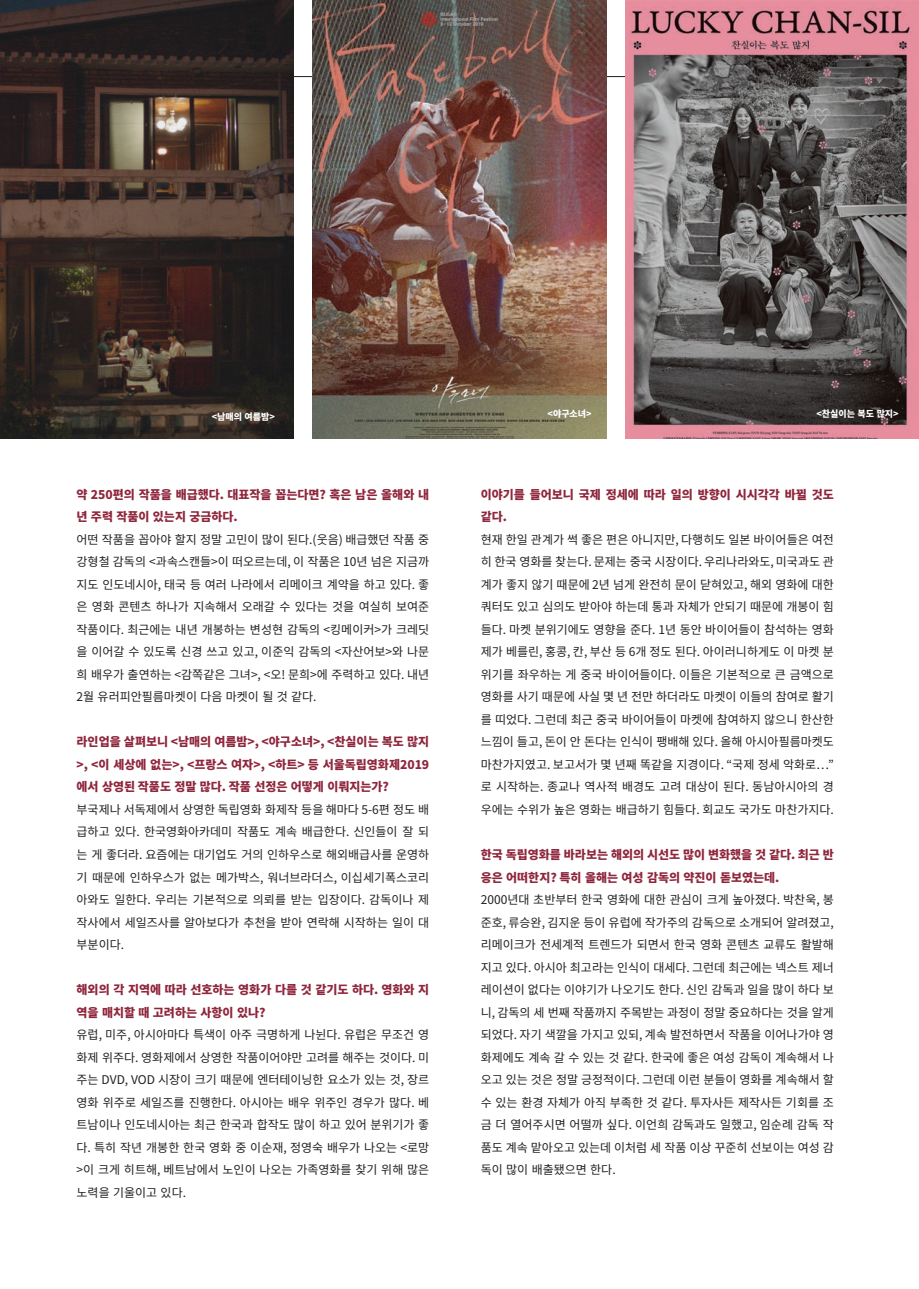
<style>
.page{position:relative;width:919px;height:1289px;background:#fff}
.page>*{position:absolute;margin:0;border:0;box-sizing:border-box;transform-origin:0 0}
.t1{font:12px/22.5px "Noto Sans CJ Kkr";color:#231f20;text-align:justify}
.t2{font:900 12px/22.5px "Noto Sans CJ Kkr";color:#8f263c}
.t3{font:900 9px "Noto Sans CJ Kkr";color:#fff}
</style>
<div class="page">
<hr style="left:77px;top:76px;width:756px;height:1px;background:#231f20">
<img style="left:0;top:0;width:293px;height:438px">
<img style="left:313px;top:0;width:293px;height:438px">
<img style="left:625px;top:0;width:293px;height:438px">
<p class="t3" style="left:212px;top:411px;width:65px">&lt;남매의 여름밤&gt;</p>
<p class="t3" style="left:547px;top:408px;width:46px">&lt;야구소녀&gt;</p>
<p class="t3" style="left:816px;top:408px;width:84px">&lt;찬실이는 복도 많지&gt;</p>
<p class="t2" style="left:77px;top:483px;width:354px">약 250편의 작품을 배급했다. 대표작을 꼽는다면? 혹은 남은 올해와 내 년 주력 작품이 있는지 궁금하다.</p>
<p class="t1" style="left:77px;top:528px;width:354px">어떤 작품을 꼽아야 할지 정말 고민이 많이 된다.(웃음) 배급했던 작품 중 강형철 감독의 &lt;과속스캔들&gt;이 떠오르는데, 이 작품은 10년 넘은 지금까 지도 인도네시아, 태국 등 여러 나라에서 리메이크 계약을 하고 있다. 좋 은 영화 콘텐츠 하나가 지속해서 오래갈 수 있다는 것을 여실히 보여준 작품이다. 최근에는 내년 개봉하는 변성현 감독의 &lt;킹메이커&gt;가 크레딧 을 이어갈 수 있도록 신경 쓰고 있고, 이준익 감독의 &lt;자산어보&gt;와 나문 희 배우가 출연하는 &lt;감쪽같은 그녀&gt;, &lt;오! 문희&gt;에 주력하고 있다. 내년 2월 유러피안필름마켓이 다음 마켓이 될 것 같다.</p>
<p class="t2" style="left:77px;top:731px;width:354px;text-align:justify">라인업을 살펴보니 &lt;남매의 여름밤&gt;, &lt;야구소녀&gt;, &lt;찬실이는 복도 많지 &gt;, &lt;이 세상에 없는&gt;, &lt;프랑스 여자&gt;, &lt;하트&gt; 등 서울독립영화제2019 에서 상영된 작품도 정말 많다. 작품 선정은 어떻게 이뤄지는가?</p>
<p class="t1" style="left:77px;top:798px;width:354px">부국제나 서독제에서 상영한 독립영화 화제작 등을 해마다 5-6편 정도 배 급하고 있다. 한국영화아카데미 작품도 계속 배급한다. 신인들이 잘 되 는 게 좋더라. 요즘에는 대기업도 거의 인하우스로 해외배급사를 운영하 기 때문에 인하우스가 없는 메가박스, 워너브라더스, 이십세기폭스코리 아와도 일한다. 우리는 기본적으로 의뢰를 받는 입장이다. 감독이나 제 작사에서 세일즈사를 알아보다가 추천을 받아 연락해 시작하는 일이 대 부분이다.</p>
<p class="t2" style="left:77px;top:978px;width:354px">해외의 각 지역에 따라 선호하는 영화가 다를 것 같기도 하다. 영화와 지 역을 매치할 때 고려하는 사항이 있나?</p>
<p class="t1" style="left:77px;top:1023px;width:354px">유럽, 미주, 아시아마다 특색이 아주 극명하게 나뉜다. 유럽은 무조건 영 화제 위주다. 영화제에서 상영한 작품이어야만 고려를 해주는 것이다. 미 주는 DVD, VOD 시장이 크기 때문에 엔터테이닝한 요소가 있는 것, 장르 영화 위주로 세일즈를 진행한다. 아시아는 배우 위주인 경우가 많다. 베 트남이나 인도네시아는 최근 한국과 합작도 많이 하고 있어 분위기가 좋 다. 특히 작년 개봉한 한국 영화 중 이순재, 정영숙 배우가 나오는 &lt;로망 &gt;이 크게 히트해, 베트남에서 노인이 나오는 가족영화를 찾기 위해 많은 노력을 기울이고 있다.</p>
<p class="t2" style="left:480px;top:483px;width:354px">이야기를 들어보니 국제 정세에 따라 일의 방향이 시시각각 바뀔 것도 같다.</p>
<p class="t1" style="left:480px;top:528px;width:354px">현재 한일 관계가 썩 좋은 편은 아니지만, 다행히도 일본 바이어들은 여전 히 한국 영화를 찾는다. 문제는 중국 시장이다. 우리나라와도, 미국과도 관 계가 좋지 않기 때문에 2년 넘게 완전히 문이 닫혀있고, 해외 영화에 대한 쿼터도 있고 심의도 받아야 하는데 통과 자체가 안되기 때문에 개봉이 힘 들다. 마켓 분위기에도 영향을 준다. 1년 동안 바이어들이 참석하는 영화 제가 베를린, 홍콩, 칸, 부산 등 6개 정도 된다. 아이러니하게도 이 마켓 분 위기를 좌우하는 게 중국 바이어들이다. 이들은 기본적으로 큰 금액으로 영화를 사기 때문에 사실 몇 년 전만 하더라도 마켓이 이들의 참여로 활기 를 띠었다. 그런데 최근 중국 바이어들이 마켓에 참여하지 않으니 한산한 느낌이 들고, 돈이 안 돈다는 인식이 팽배해 있다. 올해 아시아필름마켓도 마찬가지였고. 보고서가 몇 년째 똑같을 지경이다. “국제 정세 악화로…” 로 시작하는. 종교나 역사적 배경도 고려 대상이 된다. 동남아시아의 경 우에는 수위가 높은 영화는 배급하기 힘들다. 회교도 국가도 마찬가지다.</p>
<p class="t2" style="left:480px;top:843px;width:354px">한국 독립영화를 바라보는 해외의 시선도 많이 변화했을 것 같다. 최근 반 응은 어떠한지? 특히 올해는 여성 감독의 약진이 돋보였는데.</p>
<p class="t1" style="left:480px;top:888px;width:354px">2000년대 초반부터 한국 영화에 대한 관심이 크게 높아졌다. 박찬욱, 봉 준호, 류승완, 김지운 등이 유럽에 작가주의 감독으로 소개되어 알려졌고, 리메이크가 전세계적 트렌드가 되면서 한국 영화 콘텐츠 교류도 활발해 지고 있다. 아시아 최고라는 인식이 대세다. 그런데 최근에는 넥스트 제너 레이션이 없다는 이야기가 나오기도 한다. 신인 감독과 일을 많이 하다 보 니, 감독의 세 번째 작품까지 주목받는 과정이 정말 중요하다는 것을 알게 되었다. 자기 색깔을 가지고 있되, 계속 발전하면서 작품을 이어나가야 영 화제에도 계속 갈 수 있는 것 같다. 한국에 좋은 여성 감독이 계속해서 나 오고 있는 것은 정말 긍정적이다. 그런데 이런 분들이 영화를 계속해서 할 수 있는 환경 자체가 아직 부족한 것 같다. 투자사든 제작사든 기회를 조 금 더 열어주시면 어떨까 싶다. 이언희 감독과도 일했고, 임순례 감독 작 품도 계속 맡아오고 있는데 이처럼 세 작품 이상 꾸준히 선보이는 여성 감 독이 많이 배출됐으면 한다.</p>
</div>
